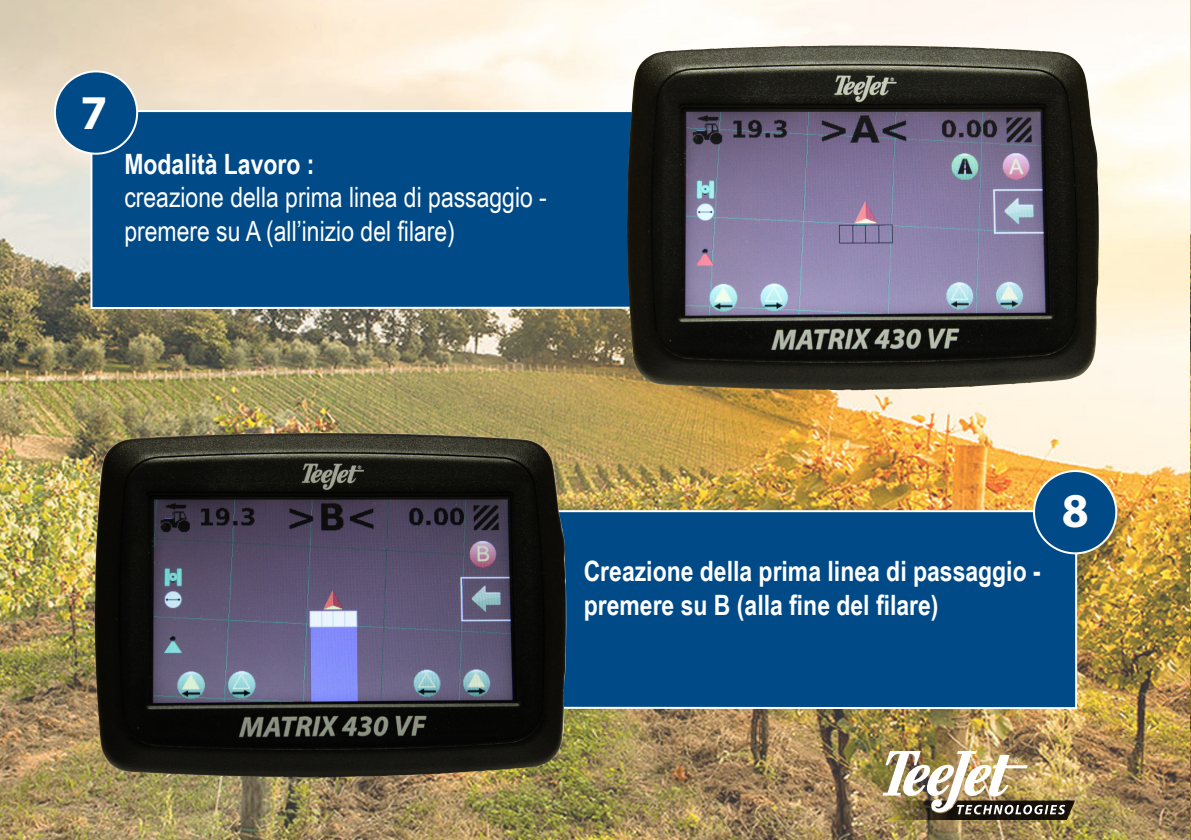
<style>
.page{position:relative;width:1191px;height:840px;background:#fff}
.page>*{position:absolute;margin:0;border:0;box-sizing:border-box;transform-origin:0 0}
.t1{font:700 48.6px "Myriad Pro";color:#fff}
.t2{font:700 28px/33.6px "Arial Narrow";color:#fff}
.t3{font:28px/33.6px "Arial Narrow";color:#fff}
</style>
<div class="page">
<img style="left:0;top:0;width:1191px;height:839px">
<img style="left:882px;top:750px;width:193px;height:69px">
<div style="left:89px;top:109px;width:537px;height:201px;background:#004a87"></div>
<div style="left:55px;top:71px;width:82px;height:83px;background:#004a87;border-radius:50%"></div>
<div style="left:54px;top:70px;width:84px;height:85px;border:2px solid #fff;border-radius:50%"></div>
<img style="left:626px;top:46px;width:473px;height:344px">
<div style="left:567px;top:509px;width:511px;height:200px;background:#004a87"></div>
<div style="left:1034px;top:471px;width:82px;height:82px;background:#004a87;border-radius:50%"></div>
<div style="left:1033px;top:470px;width:84px;height:84px;border:2px solid #fff;border-radius:50%"></div>
<img style="left:94px;top:432px;width:473px;height:345px">
<p class="t1" style="left:80px;top:80px;width:29px">7</p>
<p class="t2" style="left:124px;top:145px;width:192px">Modalità Lavoro :</p>
<p class="t3" style="left:124px;top:179px;width:424px">creazione della prima linea di passaggio - premere su A (all’inizio del filare)</p>
<p class="t2" style="left:584px;top:552px;width:458px">Creazione della prima linea di passaggio - premere su B (alla fine del filare)</p>
<p class="t1" style="left:1061px;top:478px;width:29px">8</p>
</div>
